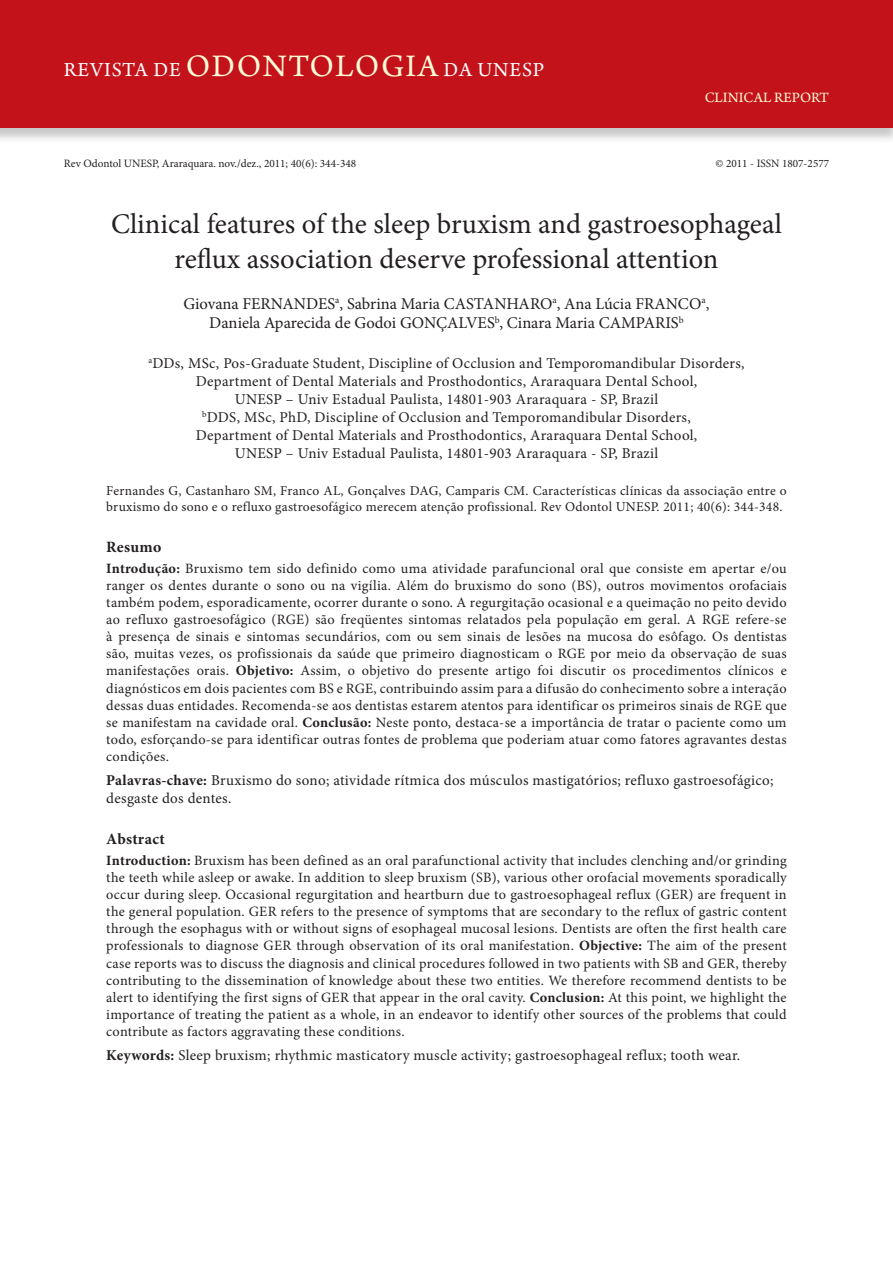
<style>
.page{position:relative;width:893px;height:1263px;background:#fff}
.page>*{position:absolute;margin:0;border:0;box-sizing:border-box;transform-origin:0 0}
.t1{font:28.5px/34.2px "Minion Pro";color:#231f20;text-align:center}
.t2{font:21px "Arno Pro";letter-spacing:.04em;color:#fff}
.t3{font:16.5px/19.8px "Minion Pro";color:#231f20;text-align:center}
.t4{font:700 15.75px "Minion Pro";letter-spacing:.02em;color:#231f20}
.t5{font:15px/18px "Minion Pro";letter-spacing:.02em;color:#231f20;text-align:center}
.t6{font:15px "Arno Pro";color:#fffbd6}
.t7{font:14.25px/17.1px "Minion Pro";letter-spacing:.02em;color:#231f20;text-align:justify}
.t8{font:13.5px/16.2px "Minion Pro";letter-spacing:.02em;color:#231f20}
.t9{font:11.25px "Minion Pro";color:#231f20}
.s1{font-size:33px;color:#fffbd6}
.s2{font-weight:700}
</style>
<div class="page">
<div style="left:0;top:0;width:893px;height:144px;background:#231f20;opacity:.25"></div>
<div style="left:0;top:0;width:893px;height:128px;background:#c4121a"></div>
<h2 class="t2" style="left:64px;top:58px;width:482px">REVISTA DE <span class="s1">ODONTOLOGIA</span> DA UNESP</h2>
<p class="t6" style="left:705px;top:89px;width:126px">CLINICAL REPORT</p>
<p class="t9" style="left:64px;top:156px;width:294px">Rev Odontol UNESP, Araraquara. nov./dez., 2011; 40(6): 344-348</p>
<p class="t9" style="left:715px;top:156px;width:115px">© 2011 - ISSN 1807-2577</p>
<h1 class="t1" style="left:111px;top:207px;width:672px">Clinical features of the sleep bruxism and gastroesophageal reflux association deserve professional attention</h1>
<p class="t3" style="left:184px;top:293px;width:527px">Giovana FERNANDES<sup>a</sup>, Sabrina Maria CASTANHARO<sup>a</sup>, Ana Lúcia FRANCO<sup>a</sup>,<br>Daniela Aparecida de Godoi GONÇALVES<sup>b</sup>, Cinara Maria CAMPARIS<sup>b</sup></p>
<p class="t5" style="left:148px;top:354px;width:598px"><sup>a</sup>DDs, MSc, Pos-Graduate Student, Discipline of Occlusion and Temporomandibular Disorders, Department of Dental Materials and Prosthodontics, Araraquara Dental School,<br>UNESP – Univ Estadual Paulista, 14801-903 Araraquara - SP, Brazil<br><sup>b</sup>DDS, MSc, PhD, Discipline of Occlusion and Temporomandibular Disorders,<br>Department of Dental Materials and Prosthodontics, Araraquara Dental School,<br>UNESP – Univ Estadual Paulista, 14801-903 Araraquara - SP, Brazil</p>
<p class="t8" style="left:106px;top:483px;width:682px">Fernandes G, Castanharo SM, Franco AL, Gonçalves DAG, Camparis CM. Características clínicas da associação entre o bruxismo do sono e o refluxo gastroesofágico merecem atenção profissional. Rev Odontol UNESP. 2011; 40(6): 344-348.</p>
<p class="t4" style="left:106px;top:535px;width:56px">Resumo</p>
<p class="t7" style="left:106px;top:560px;width:682px"><span class="s2">Introdução:</span> Bruxismo tem sido definido como uma atividade parafuncional oral que consiste em apertar e/ou ranger os dentes durante o sono ou na vigília. Além do bruxismo do sono (BS), outros movimentos orofaciais também podem, esporadicamente, ocorrer durante o sono. A regurgitação ocasional e a queimação no peito devido ao refluxo gastroesofágico (RGE) são freqüentes sintomas relatados pela população em geral. A RGE refere-se à presença de sinais e sintomas secundários, com ou sem sinais de lesões na mucosa do esôfago. Os dentistas são, muitas vezes, os profissionais da saúde que primeiro diagnosticam o RGE por meio da observação de suas manifestações orais. <span class="s2">Objetivo:</span> Assim, o objetivo do presente artigo foi discutir os procedimentos clínicos e diagnósticos em dois pacientes com BS e RGE, contribuindo assim para a difusão do conhecimento sobre a interação dessas duas entidades. Recomenda-se aos dentistas estarem atentos para identificar os primeiros sinais de RGE que se manifestam na cavidade oral. <span class="s2">Conclusão:</span> Neste ponto, destaca-se a importância de tratar o paciente como um todo, esforçando-se para identificar outras fontes de problema que poderiam atuar como fatores agravantes destas condições.</p>
<p class="t5" style="left:106px;top:772px;width:669px;text-align:left"><span class="s2">Palavras-chave:</span> Bruxismo do sono; atividade rítmica dos músculos mastigatórios; refluxo gastroesofágico; desgaste dos dentes.</p>
<p class="t4" style="left:106px;top:827px;width:60px">Abstract</p>
<p class="t7" style="left:106px;top:852px;width:682px"><span class="s2">Introduction:</span> Bruxism has been defined as an oral parafunctional activity that includes clenching and/or grinding the teeth while asleep or awake. In addition to sleep bruxism (SB), various other orofacial movements sporadically occur during sleep. Occasional regurgitation and heartburn due to gastroesophageal reflux (GER) are frequent in the general population. GER refers to the presence of symptoms that are secondary to the reflux of gastric content through the esophagus with or without signs of esophageal mucosal lesions. Dentists are often the first health care professionals to diagnose GER through observation of its oral manifestation. <span class="s2">Objective:</span> The aim of the present case reports was to discuss the diagnosis and clinical procedures followed in two patients with SB and GER, thereby contributing to the dissemination of knowledge about these two entities. We therefore recommend dentists to be alert to identifying the first signs of GER that appear in the oral cavity. <span class="s2">Conclusion:</span> At this point, we highlight the importance of treating the patient as a whole, in an endeavor to identify other sources of the problems that could contribute as factors aggravating these conditions.</p>
<p class="t5" style="left:106px;top:1046px;width:636px"><span class="s2">Keywords:</span> Sleep bruxism; rhythmic masticatory muscle activity; gastroesophageal reflux; tooth wear.</p>
</div>
